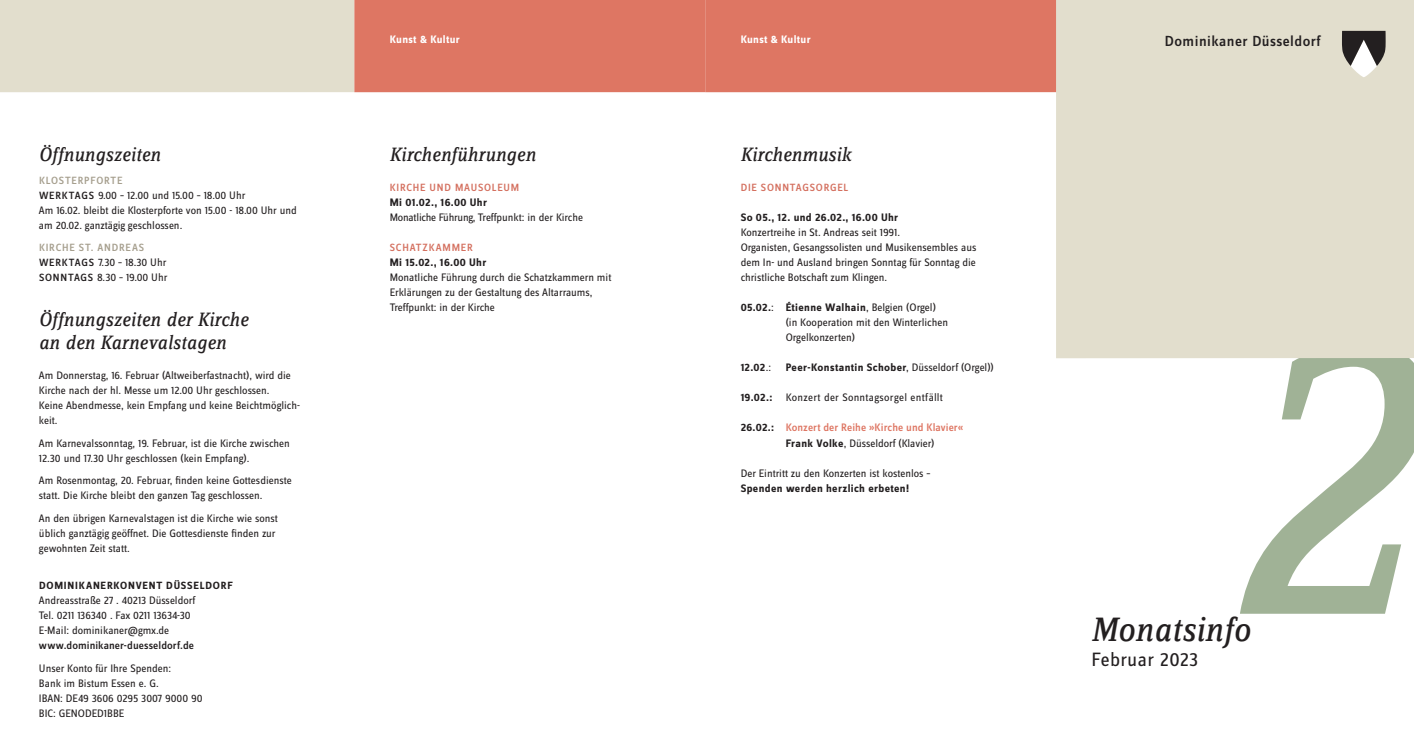
<style>
.page{position:relative;width:1414px;height:752px;background:#fff}
.page>*{position:absolute;margin:0;border:0;box-sizing:border-box;transform-origin:0 0}
.t1{font:italic 414.75px "Zine Serif Dis OT";color:#a0b296}
.t2{font:italic 35px "Zine Serif Dis OT";letter-spacing:.02em;color:#231f20}
.t3{font:italic 20px/22.5px "Zine Serif Dis OT";letter-spacing:.01em;color:#231f20}
.t4{font:20px "Zine Sans Dis OT";letter-spacing:.02em;color:#231f20}
.t5{font:500 15.12px "Zine Sans Dis OT";letter-spacing:.03em;color:#231f20}
.t6{font:11.25px/15px "Zine Sans Dis OT";color:#231f20}
.t7{font:700 11.25px "Zine Sans Dis OT";letter-spacing:.03em;color:#231f20}
.t8{font:500 11.25px/15px "Zine Sans Dis OT";letter-spacing:.005em;color:#de7663}
.t9{font:11.25px "Zine Sans Dis OT";letter-spacing:-.02em;color:#231f20}
.t10{font:11.25px "Zine Sans Dis OT";letter-spacing:.025em;color:#231f20}
.t11{font:500 11.25px "Zine Sans Dis OT";letter-spacing:.005em;color:#231f20}
.t12{font:700 11.25px "Zine Sans Dis OT";letter-spacing:.03em;color:#fff}
.t13{font:500 10.88px "Zine Sans Dis OT";letter-spacing:.075em;color:#d4705f}
.t14{font:500 10.88px "Zine Sans Dis OT";letter-spacing:.075em;color:#a69f8e}
.t15{font:700 10.88px "Zine Sans Dis OT";letter-spacing:.075em;color:#231f20}
.s1{font-weight:500;font-size:10.88px}
.s2{font-weight:700}
.s3{color:#1d1819}
.s4{font-weight:400;color:#1d1819}
.s5{font-weight:400}
.s6{font-weight:700;color:#231f20}
.s7{font-weight:400;color:#231f20}
</style>
<div class="page">
<div style="left:1056px;top:0;width:358px;height:358px;background:#e2decd"></div>
<svg style="left:1342px;top:31px;width:43px;height:46px"></svg>
<div style="left:0;top:0;width:354px;height:92px;background:#e2decd"></div>
<div style="left:705px;top:0;width:351px;height:92px;background:#de7663"></div>
<div style="left:354px;top:0;width:351px;height:92px;background:#de7663"></div>
<h3 class="t3" style="left:39px;top:144px;width:123px">Öffnungszeiten</h3>
<p class="t14" style="left:39px;top:175px;width:85px">KLOSTERPFORTE</p>
<p class="t6" style="left:39px;top:188px;width:259px"><span class="s1">WERKTAGS</span> 9.00 – 12.00 und 15.00 – 18.00 Uhr<br>Am 16.02. bleibt die Klosterpforte von 15.00 - 18.00 Uhr und am 20.02. ganztägig geschlossen.</p>
<p class="t14" style="left:39px;top:242px;width:107px">KIRCHE ST. ANDREAS</p>
<p class="t6" style="left:39px;top:255px;width:130px"><span class="s1">WERKTAGS</span> 7.30 – 18.30 Uhr<br><span class="s1">SONNTAGS</span> 8.30 – 19.00 Uhr</p>
<h3 class="t3" style="left:39px;top:309px;width:211px">Öffnungszeiten der Kirche an den Karnevalstagen</h3>
<p class="t6" style="left:39px;top:368px;width:262px">Am Donnerstag, 16. Februar (Altweiberfastnacht), wird die Kirche nach der hl. Messe um 12.00 Uhr geschlossen.<br>Keine Abendmesse, kein Empfang und keine Beichtmöglich&shy;keit.</p>
<p class="t6" style="left:39px;top:435px;width:252px">Am Karnevalssonntag, 19. Februar, ist die Kirche zwischen<br>12.30 und 17.30 Uhr geschlossen (kein Empfang).</p>
<p class="t6" style="left:39px;top:473px;width:254px">Am Rosenmontag, 20. Februar, finden keine Gottesdienste statt. Die Kirche bleibt den ganzen Tag geschlossen.</p>
<p class="t6" style="left:39px;top:510px;width:240px">An den übrigen Karnevalstagen ist die Kirche wie sonst üblich ganztägig geöffnet. Die Gottesdienste finden zur gewohnten Zeit statt.</p>
<p class="t15" style="left:39px;top:579px;width:195px">DOMINIKANERKONVENT DÜSSELDORF</p>
<p class="t6" style="left:39px;top:593px;width:158px">Andreasstraße 27 . 40213 Düsseldorf<br>Tel. 0211 136340 . Fax 0211 13634-30<br>E-Mail: dominikaner@gmx.de</p>
<p class="t11" style="left:39px;top:639px;width:157px">www.dominikaner-duesseldorf.de</p>
<p class="t6" style="left:39px;top:660px;width:165px">Unser Konto für Ihre Spenden:<br>Bank im Bistum Essen e. G.<br>IBAN: DE49 3606 0295 3007 9000 90<br>BIC: GENODED1BBE</p>
<p class="t12" style="left:390px;top:34px;width:71px">Kunst &amp; Kultur</p>
<h3 class="t3" style="left:390px;top:144px;width:147px">Kirchenführungen</h3>
<p class="t13" style="left:390px;top:182px;width:131px">KIRCHE UND MAUSOLEUM</p>
<p class="t7" style="left:390px;top:197px;width:99px">Mi 01.02., 16.00 Uhr</p>
<p class="t9" style="left:390px;top:212px;width:195px">Monatliche Führung, Treffpunkt: in der Kirche</p>
<p class="t13" style="left:390px;top:242px;width:84px">SCHATZKAMMER</p>
<p class="t7" style="left:390px;top:257px;width:98px">Mi 15.02., 16.00 Uhr</p>
<p class="t6" style="left:390px;top:270px;width:223px">Monatliche Führung durch die Schatzkammern mit<br>Erklärungen zu der Gestaltung des Altarraums,<br>Treffpunkt: in der Kirche</p>
<p class="t12" style="left:741px;top:34px;width:71px">Kunst &amp; Kultur</p>
<h3 class="t3" style="left:741px;top:144px;width:112px">Kirchenmusik</h3>
<p class="t13" style="left:741px;top:182px;width:109px">DIE SONNTAGSORGEL</p>
<p class="t7" style="left:741px;top:212px;width:159px">So 05., 12. und 26.02., 16.00 Uhr</p>
<p class="t6" style="left:741px;top:225px;width:237px">Konzertreihe in St. Andreas seit 1991.<br>Organisten, Gesangssolisten und Musikensembles aus dem In- und Ausland bringen Sonntag für Sonntag die christliche Botschaft zum Klingen.</p>
<p class="t6" style="left:786px;top:300px;width:164px;text-indent:-45px"><span class="s2">05.02.</span><span class="s3">:</span> <span class="s2">Étienne Walhain</span>, Belgien (Orgel) (in Kooperation mit den Winterlichen<br>Orgelkonzerten)</p>
<p class="t7" style="left:741px;top:362px;width:32px">12.02<span class="s4">.:</span></p>
<p class="t7" style="left:786px;top:362px;width:210px">Peer-Konstantin Schober<span class="s5">, Düsseldorf (Orgel))</span></p>
<p class="t10" style="left:741px;top:392px;width:204px"><span class="s2">19.02.:</span> Konzert der Sonntagsorgel entfällt</p>
<p class="t8" style="left:786px;top:420px;width:179px;text-indent:-45px"><span class="s6">26.02.:</span> Konzert der Reihe »Kirche und Klavier«<br><span class="s6">Frank Volke</span><span class="s7">, Düsseldorf (Klavier)</span></p>
<p class="t6" style="left:741px;top:465px;width:191px">Der Eintritt zu den Konzerten ist kostenlos –</p>
<p class="t7" style="left:741px;top:482px;width:170px">Spenden werden herzlich erbeten!</p>
<h3 class="t5" style="left:1165px;top:33px;width:157px">Dominikaner Düsseldorf</h3>
<h1 class="t1" style="left:1223px;top:268px;width:188px">2</h1>
<h2 class="t2" style="left:1091px;top:611px;width:160px">Monatsinfo</h2>
<h3 class="t4" style="left:1091px;top:649px;width:108px">Februar 2023</h3>
</div>
